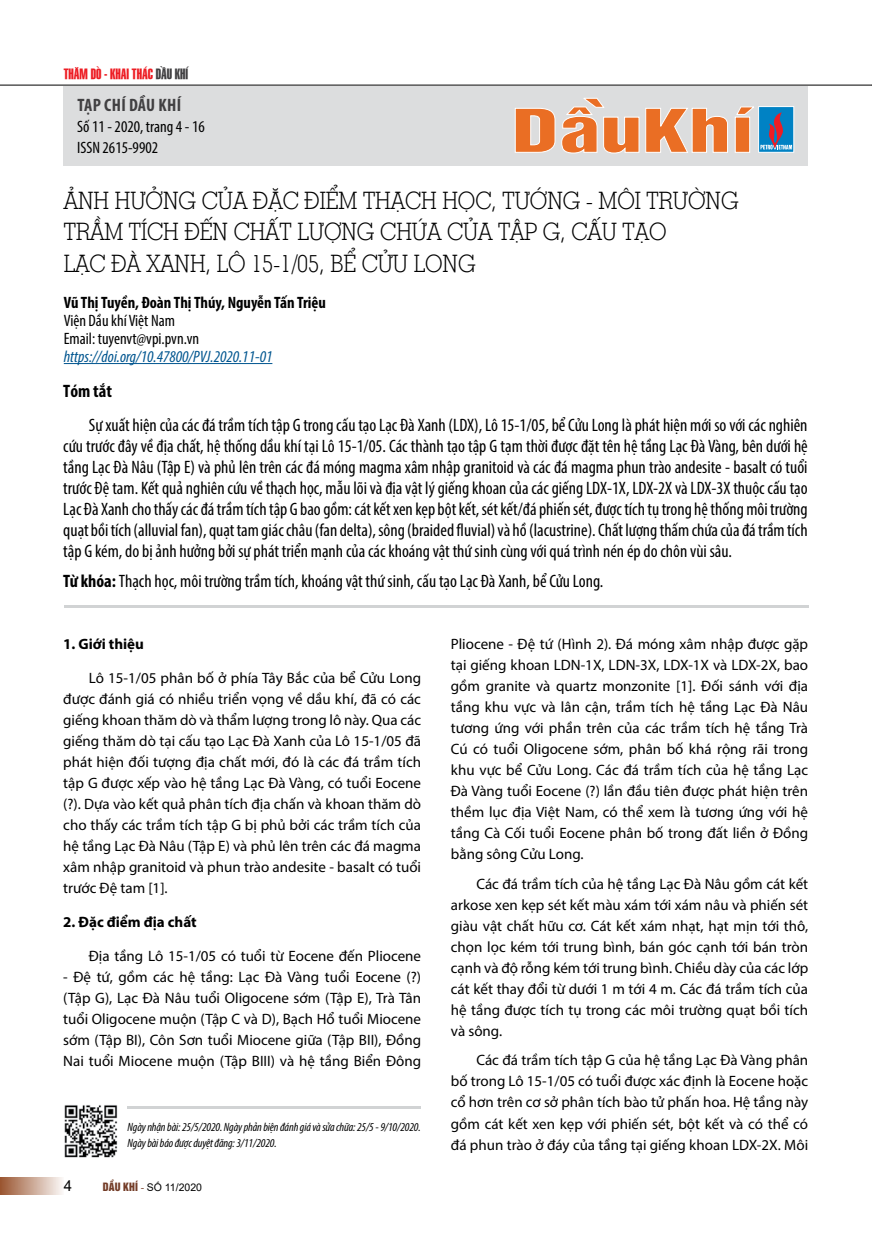
<style>
.page{position:relative;width:872px;height:1234px;background:#fff}
.page>*{position:absolute;margin:0;border:0;box-sizing:border-box;transform-origin:0 0}
.t1{font:300 24px/31.5px "Geo Slab 703";color:#000;scale:.9 1}
.t2{font:condensed 18px/21px "Myriad Pro";color:#000}
.t3{font:700 condensed 18px "Myriad Pro";letter-spacing:.02em;color:#414042}
.t4{font:700 condensed 18px "Myriad Pro";color:#000}
.t5{font:condensed 16.5px/21px "Myriad Pro";color:#000}
.t6{font:italic condensed 16.5px "Myriad Pro";color:#00558f}
.t7{font:700 condensed 16.5px "Myriad Pro";color:#000}
.t8{font:15px/21px "Myriad Pro";color:#000;text-align:justify}
.t9{font:700 15px "Myriad Pro";color:#000}
.t10{font:15px "Arial";color:#000}
.t11{font:14.25px "SFU Swiss BT Extra Compressed";color:#ed1d24}
.t12{font:italic condensed 12px/16.5px "Myriad Pro";letter-spacing:-.01em;color:#000}
.t13{font:10.5px "Arial";color:#000}
.s1{color:#414042}
.s2{font-weight:700}
.s3{font-family:"UTM Helvet Ins";color:#733c27}
.s4{font-family:"Times New Roman";color:#733c27}
</style>
<div class="page">
<hr style="left:0;top:85px;width:872px;height:1px;background:#000">
<div style="left:0;top:1176px;width:64px;height:17px;background:linear-gradient(to right,#9a5530,#faf7f5)"></div>
<div style="left:63px;top:86px;width:744px;height:79px;background:#dcddde"></div>
<div style="left:758px;top:106px;width:36px;height:47px;border:1px solid #fff"></div>
<svg style="left:515px;top:98px;width:277px;height:55px"></svg>
<hr style="left:64px;top:363px;width:208px;height:1px;background:#00558f">
<hr style="left:64px;top:605px;width:744px;height:3px;background:#d1d3d4">
<hr style="left:128px;top:1105px;width:293px;height:3px;background:#d1d3d4">
<img style="left:64px;top:1105px;width:54px;height:53px">
<p class="t11" style="left:64px;top:62px;width:126px">THĂM DÒ - KHAI THÁC <span class="s1">DẦU KHÍ</span></p>
<p class="t3" style="left:77px;top:94px;width:105px">TẠP CHÍ DẦU KHÍ</p>
<p class="t5" style="left:77px;top:115px;width:129px">Số 11 - 2020, trang 4 - 16<br>ISSN 2615-9902</p>
<h1 class="t1" style="left:64px;top:183px;width:751px">ẢNH HƯỞNG CỦA ĐẶC ĐIỂM THẠCH HỌC, TƯỚNG - MÔI TRƯỜNG<br>TRẦM TÍCH ĐẾN CHẤT LƯỢNG CHỨA CỦA TẬP G, CẤU TẠO<br>LẠC ĐÀ XANH, LÔ 15-1/05, BỂ CỬU LONG</h1>
<p class="t7" style="left:64px;top:292px;width:264px">Vũ Thị Tuyền, Đoàn Thị Thúy, Nguyễn Tấn Triệu</p>
<p class="t5" style="left:64px;top:311px;width:137px;line-height:18px">Viện Dầu khí Việt Nam<br>Email: tuyenvt@vpi.pvn.vn</p>
<p class="t6" style="left:64px;top:346px;width:210px">https://doi.org/10.47800/PVJ.2020.11-01</p>
<p class="t4" style="left:63px;top:380px;width:50px">Tóm tắt</p>
<p class="t2" style="left:63px;top:414px;width:746px;text-indent:26px">Sự xuất hiện của các đá trầm tích tập G trong cấu tạo Lạc Đà Xanh (LDX), Lô 15-1/05, bể Cửu Long là phát hiện mới so với các nghiên cứu trước đây về địa chất, hệ thống dầ u khí tại Lô 15-1/05. Các thành tạo tập G tạm thời được đặt tên hệ tầ ng Lạc Đà Vàng, bên dưới hệ tầng Lạc Đà Nâu (Tập E) và phủ lên trên các đá móng magma xâm nhập granitoid và các đá magma phun trào andesite - basalt có tuổi trước Đệ tam. Kết quả nghiên cứu về thạch học, mẫu lõi và địa vật lý giếng khoan của các giếng LDX-1X, LDX-2X và LDX-3X thuộc cấu tạo Lạc Đà Xanh cho thấy các đá trầ m tích tập G bao gồm: cát kết xen kẹp bột kết, sét kết/đá phiến sét, được tích tụ trong hệ thống môi trường quạt bồi tích (alluvial fan), quạt tam giác châu (fan delta), sông (braided fluvial) và hồ (lacustrine). Chất lượng thấm chứa của đá trầm tích tập G kém, do bị ảnh hưởng bởi sự phát triển mạnh của các khoáng vật thứ sinh cùng với quá trình nén ép do chôn vùi sâu.</p>
<p class="t2" style="left:63px;top:569px;width:541px"><span class="s2">Từ khóa:</span> Thạch học, môi trường trầ m tích, khoáng vật thứ sinh, cấu tạo Lạc Đà Xanh, bể Cửu Long.</p>
<p class="t9" style="left:63px;top:634px;width:82px">1. Giới thiệu</p>
<p class="t8" style="left:63px;top:667px;width:359px;text-indent:26px">Lô 15-1/05 phân bố ở phía Tây Bắc của bể Cửu Long được đánh giá có nhiều triển vọng về dầu khí, đã có các giếng khoan thăm dò và thẩm lượng trong lô này. Qua các giếng thăm dò tại cấu tạo Lạc Đà Xanh của Lô 15-1/05 đã phát hiện đối tượng địa chất mới, đó là các đá trầm tích tập G được xếp vào hệ tầng Lạc Đà Vàng, có tuổi Eocene (?). Dựa vào kết quả phân tích địa chấn và khoan thăm dò cho thấy các trầm tích tập G bị phủ bởi các trầm tích của hệ tầng Lạc Đà Nâu (Tập E) và phủ lên trên các đá magma xâm nhập granitoid và phun trào andesite - basalt có tuổi trước Đệ tam [1].</p>
<p class="t9" style="left:63px;top:911px;width:135px">2. Đặc điểm địa chất</p>
<p class="t8" style="left:89px;top:944px;width:334px">Địa tầng Lô 15-1/05 có tuổi từ Eocene đến Pliocene</p>
<p class="t8" style="left:63px;top:965px;width:359px">- Đệ tứ, gồm các hệ tầng: Lạc Đà Vàng tuổi Eocene (?) (Tập G), Lạc Đà Nâu tuổi Oligocene sớm (Tập E), Trà Tân tuổi Oligocene muộn (Tập C và D), Bạch Hổ tuổi Miocene sớm (Tập BI), Côn Sơn tuổi Miocene giữa (Tập BII), Đồng Nai tuổi Miocene muộn (Tập BIII) và hệ tầng Biển Đông</p>
<p class="t12" style="left:128px;top:1117px;width:295px">Ngày nhận bài: 25/5/2020. Ngày phản biện đánh giá và sửa chữa: 25/5 - 9/10/2020.<br>Ngày bài báo được duyệt đăng: 3/11/2020.</p>
<p class="t10" style="left:64px;top:1175px;width:10px">4</p>
<p class="t13" style="left:103px;top:1179px;width:101px"><span class="s3">DẦU KHÍ</span> <span class="s4">-</span> SỐ 11/2020</p>
<p class="t8" style="left:451px;top:633px;width:359px">Pliocene - Đệ tứ (Hình 2). Đá móng xâm nhập được gặp tại giếng khoan LDN-1X, LDN-3X, LDX-1X và LDX-2X, bao gồm granite và quartz monzonite [1]. Đối sánh với địa tầng khu vực và lân cận, trầm tích hệ tầng Lạc Đà Nâu tương ứng với phần trên của các trầm tích hệ tầng Trà Cú có tuổi Oligocene sớm, phân bố khá rộng rãi trong khu vực bể Cửu Long. Các đá trầm tích của hệ tầng Lạc Đà Vàng tuổi Eocene (?) lần đầu tiên được phát hiện trên thềm lục địa Việt Nam, có thể xem là tương ứng với hệ tầng Cà Cối tuổi Eocene phân bố trong đất liền ở Đồng bằng sông Cửu Long.</p>
<p class="t8" style="left:451px;top:872px;width:359px;text-indent:26px">Các đá trầm tích của hệ tầng Lạc Đà Nâu gồm cát kết arkose xen kẹp sét kết màu xám tới xám nâu và phiến sét giàu vật chất hữu cơ. Cát kết xám nhạt, hạt mịn tới thô, chọn lọc kém tới trung bình, bán góc cạnh tới bán tròn cạnh và độ rỗng kém tới trung bình. Chiều dày của các lớp cát kết thay đổi từ dưới 1 m tới 4 m. Các đá trầm tích của hệ tầng được tích tụ trong các môi trường quạt bồi tích và sông.</p>
<p class="t8" style="left:451px;top:1049px;width:359px;text-indent:26px">Các đá trầm tích tập G của hệ tầng Lạc Đà Vàng phân bố trong Lô 15-1/05 có tuổi được xác định là Eocene hoặc cổ hơn trên cơ sở phân tích bào tử phấn hoa. Hệ tầng này gồm cát kết xen kẹp với phiến sét, bột kết và có thể có đá phun trào ở đáy của tầng tại giếng khoan LDX-2X. Môi</p>
</div>
